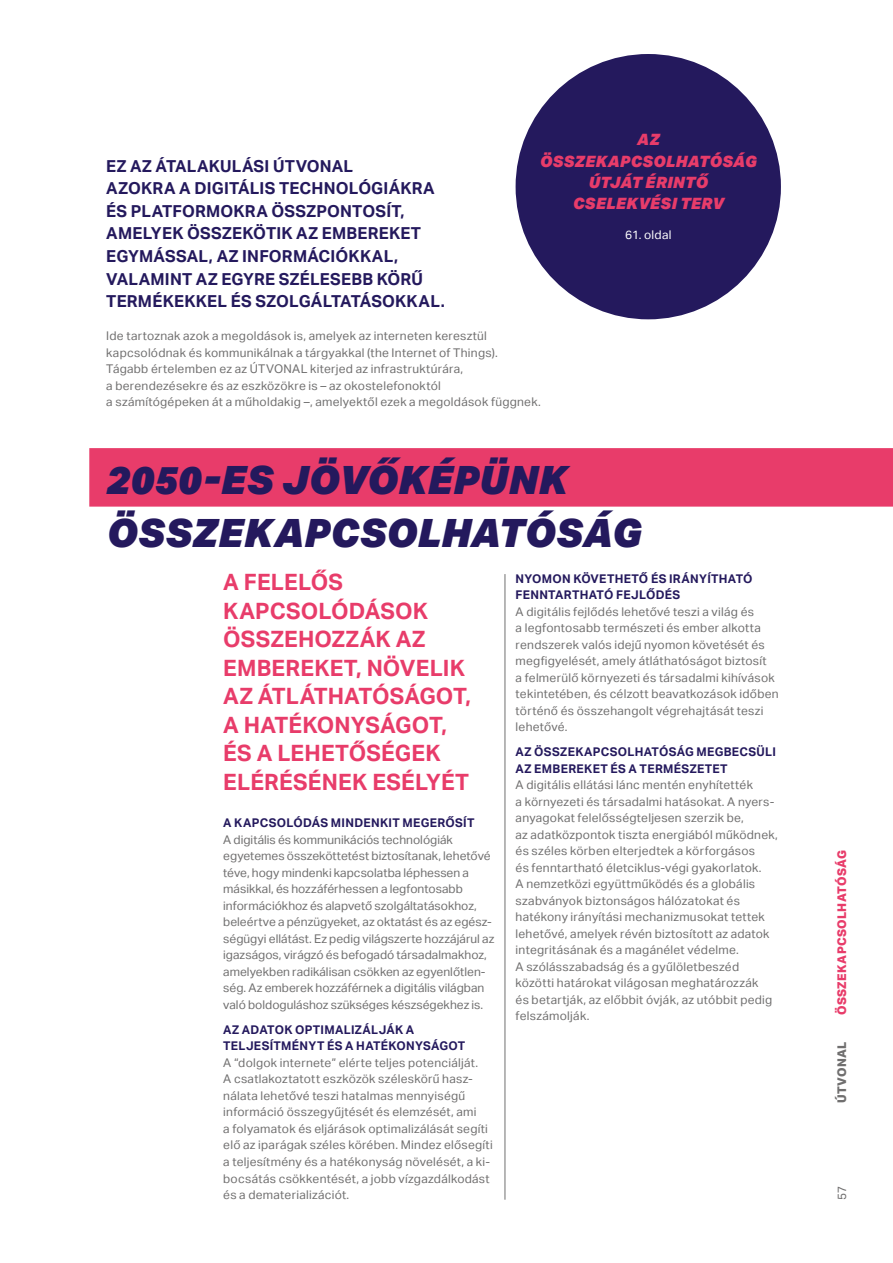
<style>
.page{position:relative;width:893px;height:1263px;background:#fff}
.page>*{position:absolute;margin:0;border:0;box-sizing:border-box;transform-origin:0 0}
.t1{font:italic 900 39px/53.6px "Aktiv Grotesk";color:#24195d}
.t2{font:700 22.5px/28.5px "Aktiv Grotesk";letter-spacing:.005em;color:#e83c6a}
.t3{font:700 16.5px/22.5px "Aktiv Grotesk";letter-spacing:.015em;color:#24195d}
.t4{font:italic 900 15.6px/21.5px "Aktiv Grotesk";letter-spacing:.01em;color:#e83c6a;text-align:center}
.t5{font:12px/16.5px "Aktiv Grotesk";letter-spacing:.02em;color:#706f6f}
.t6{font:12px/16.5px "Aktiv Grotesk";color:#706f6f}
.t7{font:700 12px/16.5px "Aktiv Grotesk";letter-spacing:.025em;color:#24195d}
.t8{font:800 12px "Aktiv Grotesk";letter-spacing:.02em;color:#e83c6a}
.t9{font:12px "Aktiv Grotesk";letter-spacing:.02em;color:#fff}
.t10{font:800 12px "Aktiv Grotesk";letter-spacing:.025em;color:#706f6f}
</style>
<div class="page">
<hr style="left:505px;top:574px;width:1px;height:626px;background:#706f6f">
<div style="left:516px;top:54px;width:265px;height:265px;background:#24195d;border-radius:50%"></div>
<div style="left:89px;top:448px;width:804px;height:59px;background:#e83c6a"></div>
<h3 class="t4" style="left:540px;top:128px;width:219px">AZ<br>ÖSSZEKAPCSOLHATÓSÁG<br>ÚTJÁT ÉRINTŐ<br>CSELEKVÉSI TERV</h3>
<p class="t9" style="left:625px;top:228px;width:48px">61. oldal</p>
<h3 class="t3" style="left:106px;top:155px;width:340px">EZ AZ ÁTALAKULÁSI ÚTVONAL<br>AZOKRA A DIGITÁLIS TECHNOLÓGIÁKRA<br>ÉS PLATFORMOKRA ÖSSZPONTOSÍT,<br>AMELYEK ÖSSZEKÖTIK AZ EMBEREKET<br>EGYMÁSSAL, AZ INFORMÁCIÓKKAL,<br>VALAMINT AZ EGYRE SZÉLESEBB KÖRŰ<br>TERMÉKEKKEL ÉS SZOLGÁLTATÁSOKKAL.</h3>
<p class="t5" style="left:106px;top:328px;width:436px">Ide tartoznak azok a megoldások is, amelyek az interneten keresztül kapcsolódnak és kommunikálnak a tárgyakkal (the Internet of Things).<br>Tágabb értelemben ez az ÚTVONAL kiterjed az infrastruktúrára,<br>a berendezésekre és az eszközökre is – az okostelefonoktól<br>a számítógépeken át a műholdakig –, amelyektől ezek a megoldások függnek.</p>
<h1 class="t1" style="left:106px;top:452px;width:536px">2050-ES JÖVŐKÉPÜNK<br>ÖSSZEKAPCSOLHATÓSÁG</h1>
<h2 class="t2" style="left:223px;top:568px;width:249px">A FELELŐS<br>KAPCSOLÓDÁSOK<br>ÖSSZEHOZZÁK AZ<br>EMBEREKET, NÖVELIK<br>AZ ÁTLÁTHATÓSÁGOT,<br>A HATÉKONYSÁGOT,<br>ÉS A LEHETŐSÉGEK<br>ELÉRÉSÉNEK ESÉLYÉT</h2>
<p class="t7" style="left:223px;top:815px;width:253px">A KAPCSOLÓDÁS MINDENKIT MEGERŐSÍT</p>
<p class="t6" style="left:223px;top:831px;width:273px">A digitális és kommunikációs technológiák egyetemes összeköttetést biztosítanak, lehetővé téve, hogy mindenki kapcsolatba léphessen a másikkal, és hozzáférhessen a legfontosabb információkhoz és alapvető szolgáltatásokhoz, beleértve a pénzügyeket, az oktatást és az egész&shy;ségügyi ellátást. Ez pedig világszerte hozzájárul az igazságos, virágzó és befogadó társadalmakhoz, amelyekben radikálisan csökken az egyenlőtlen&shy;ség. Az emberek hozzáférnek a digitális világban való boldoguláshoz szükséges készségekhez is.</p>
<p class="t7" style="left:223px;top:1021px;width:244px">AZ ADATOK OPTIMALIZÁLJÁK A<br>TELJESÍTMÉNYT ÉS A HATÉKONYSÁGOT</p>
<p class="t5" style="left:223px;top:1054px;width:271px">A “dolgok internete” elérte teljes potenciálját.<br>A csatlakoztatott eszközök széleskörű hasz&shy;nálata lehetővé teszi hatalmas mennyiségű információ összegyűjtését és elemzését, ami<br>a folyamatok és eljárások optimalizálását segíti elő az iparágak széles körében. Mindez elősegíti a teljesítmény és a hatékonyság növelését, a ki&shy;bocsátás csökkentését, a jobb vízgazdálkodást és a dematerializációt.</p>
<p class="t7" style="left:516px;top:570px;width:239px">NYOMON KÖVETHETŐ ÉS IRÁNYÍTHATÓ<br>FENNTARTHATÓ FEJLŐDÉS</p>
<p class="t5" style="left:516px;top:603px;width:265px">A digitális fejlődés lehetővé teszi a világ és<br>a legfontosabb természeti és ember alkotta rendszerek valós idejű nyomon követését és megfigyelését, amely átláthatóságot biztosít<br>a felmerülő környezeti és társadalmi kihívások tekintetében, és célzott beavatkozások időben történő és összehangolt végrehajtását teszi lehetővé.</p>
<p class="t7" style="left:516px;top:744px;width:262px">AZ ÖSSZEKAPCSOLHATÓSÁG MEGBECSÜLI<br>AZ EMBEREKET ÉS A TERMÉSZETET</p>
<p class="t5" style="left:516px;top:777px;width:264px">A digitális ellátási lánc mentén enyhítették<br>a környezeti és társadalmi hatásokat. A nyers&shy;anyagokat felelősségteljesen szerzik be,<br>az adatközpontok tiszta energiából működnek, és széles körben elterjedtek a körforgásos<br>és fenntartható életciklus-végi gyakorlatok.<br>A nemzetközi együttműködés és a globális szabványok biztonságos hálózatokat és hatékony irányítási mechanizmusokat tettek lehetővé, amelyek révén biztosított az adatok integritásának és a magánélet védelme.<br>A szólásszabadság és a gyűlöletbeszéd közötti határokat világosan meghatározzák<br>és betartják, az előbbit óvják, az utóbbit pedig felszámolják.</p>
<p class="t8" style="left:834px;top:1015px;width:166px;rotate:-90deg">ÖSSZEKAPCSOLHATÓSÁG</p>
<p class="t10" style="left:834px;top:1103px;width:63px;rotate:-90deg">ÚTVONAL</p>
<p class="t5" style="left:834px;top:1200px;width:16px;rotate:-90deg">57</p>
</div>
